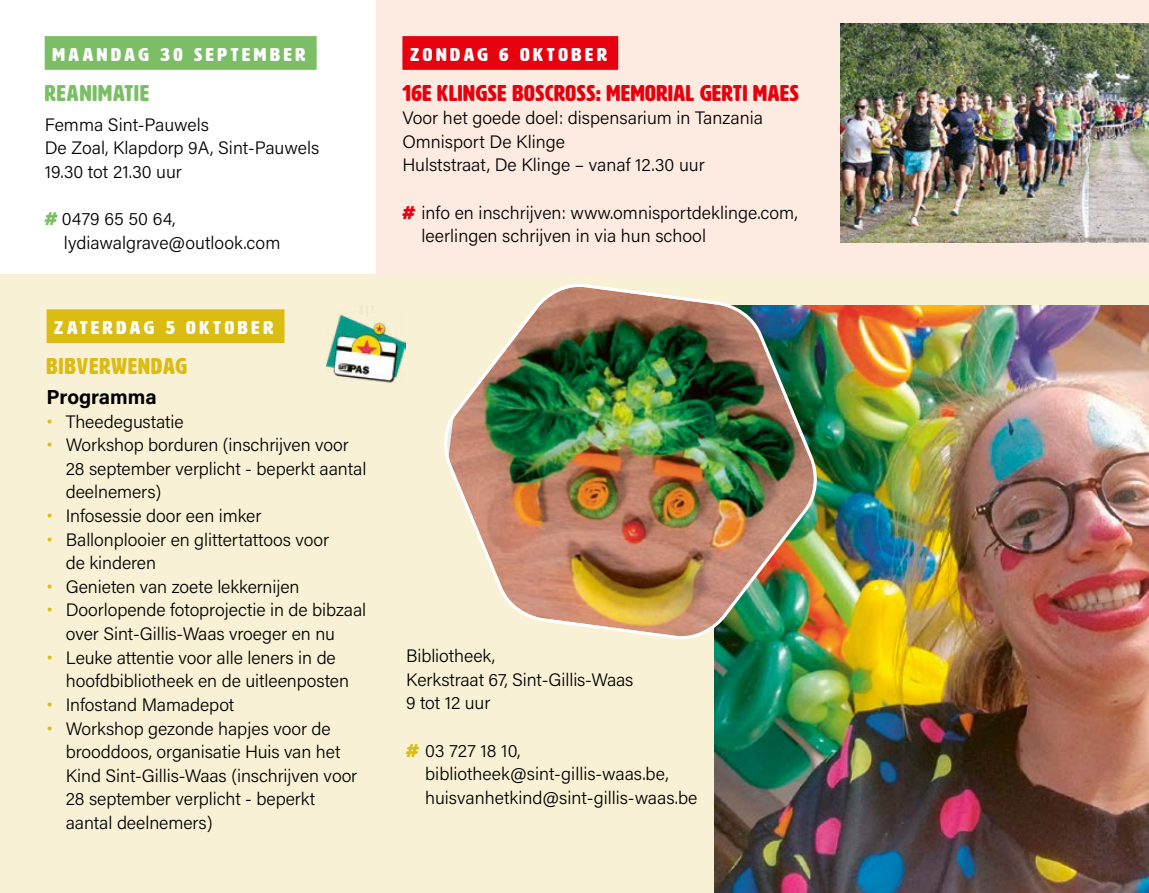
<style>
.page{position:relative;width:1149px;height:893px;background:#fff}
.page>*{position:absolute;margin:0;border:0;box-sizing:border-box;transform-origin:0 0}
.t1{font:22.5px "HWT Artz";letter-spacing:.03em;color:#e7000e}
.t2{font:22.5px "HWT Artz";letter-spacing:.05em;color:#dbbc13}
.t3{font:22.5px "HWT Artz";letter-spacing:.05em;color:#7cbe66}
.t4{font:700 20.25px "Acumin Pro";letter-spacing:-.005em;color:#000}
.t5{font:18.22px "HWT Artz";letter-spacing:.18em;color:#fff;scale:1.11 1}
.t6{font:300 18px/23.6px "Acumin Pro";letter-spacing:-.005em;color:#000}
.s1{font-family:"HWT Artz";font-weight:400;color:#7cbe66}
.s2{font-family:"Helvetica";font-weight:400;color:#dbbc13}
.s3{font-family:"HWT Artz";font-weight:400;color:#e7000e}
.s4{font-family:"HWT Artz";font-weight:400;color:#dbbc13}
</style>
<div class="page">
<div style="left:45px;top:36px;width:271px;height:34px;background:#7cbe66"></div>
<div style="left:0;top:274px;width:1148px;height:619px;background:#f8f1d5"></div>
<div style="left:47px;top:309px;width:237px;height:34px;background:#dbbc13"></div>
<img style="left:714px;top:305px;width:434px;height:588px">
<img style="left:326px;top:305px;width:79px;height:78px">
<img style="left:444px;top:284px;width:383px;height:361px">
<div style="left:376px;top:0;width:772px;height:274px;background:#fdeae0"></div>
<div style="left:402px;top:36px;width:216px;height:34px;background:#e7000e"></div>
<img style="left:840px;top:24px;width:308px;height:218px">
<p class="t5" style="left:52px;top:45px;width:229px">MAANDAG 30 SEPTEMBER</p>
<p class="t3" style="left:45px;top:81px;width:106px">REANIMATIE</p>
<p class="t6" style="left:45px;top:112px;width:276px">Femma Sint-Pauwels<br>De Zoal, Klapdorp 9A, Sint-Pauwels<br>19.30 tot 21.30 uur</p>
<p class="t6" style="left:64px;top:206px;width:218px;text-indent:-19px"><span class="s1">#</span> 0479 65 50 64, lydiawalgrave@outlook.com</p>
<p class="t5" style="left:54px;top:318px;width:199px">ZATERDAG 5 OKTOBER</p>
<p class="t2" style="left:47px;top:354px;width:142px">BIBVERWENDAG</p>
<p class="t4" style="left:47px;top:383px;width:112px">Programma</p>
<p class="t6" style="left:47px;top:409px;width:139px"><span class="s2">•</span> Theedegustatie</p>
<p class="t6" style="left:66px;top:432px;width:302px;text-indent:-19px"><span class="s2">•</span> Workshop borduren (inschrijven voor<br>28 september verplicht - beperkt aantal deelnemers)</p>
<p class="t6" style="left:47px;top:503px;width:216px"><span class="s2">•</span> Infosessie door een imker</p>
<p class="t6" style="left:66px;top:527px;width:265px;text-indent:-19px"><span class="s2">•</span> Ballonplooier en glittertattoos voor de kinderen</p>
<p class="t6" style="left:47px;top:574px;width:254px"><span class="s2">•</span> Genieten van zoete lekkernijen</p>
<p class="t6" style="left:66px;top:598px;width:302px;text-indent:-19px"><span class="s2">•</span> Doorlopende fotoprojectie in de bibzaal over Sint-Gillis-Waas vroeger en nu</p>
<p class="t6" style="left:66px;top:645px;width:285px;text-indent:-19px"><span class="s2">•</span> Leuke attentie voor alle leners in de hoofdbibliotheek en de uitleenposten</p>
<p class="t6" style="left:47px;top:692px;width:189px"><span class="s2">•</span> Infostand Mamadepot</p>
<p class="t6" style="left:66px;top:716px;width:293px;text-indent:-19px"><span class="s2">•</span> Workshop gezonde hapjes voor de brooddoos, organisatie Huis van het Kind Sint-Gillis-Waas (inschrijven voor 28 september verplicht - beperkt aantal deelnemers)</p>
<p class="t5" style="left:410px;top:45px;width:179px">ZONDAG 6 OKTOBER</p>
<p class="t1" style="left:402px;top:81px;width:397px">16E KLINGSE BOSCROSS: MEMORIAL GERTI MAES</p>
<p class="t6" style="left:402px;top:105px;width:362px">Voor het goede doel: dispensarium in Tanzania<br>Omnisport De Klinge<br>Hulststraat, De Klinge – vanaf 12.30 uur</p>
<p class="t6" style="left:421px;top:200px;width:377px;text-indent:-19px"><span class="s3">#</span> info en inschrijven: www.omnisportdeklinge.com, leerlingen schrijven in via hun school</p>
<p class="t6" style="left:406px;top:643px;width:229px">Bibliotheek,<br>Kerkstraat 67, Sint-Gillis-Waas<br>9 tot 12 uur</p>
<p class="t6" style="left:425px;top:738px;width:274px;text-indent:-19px"><span class="s4">#</span> 03 727 18 10, bibliotheek@sint-gillis-waas.be, huisvanhetkind@sint-gillis-waas.be</p>
</div>
